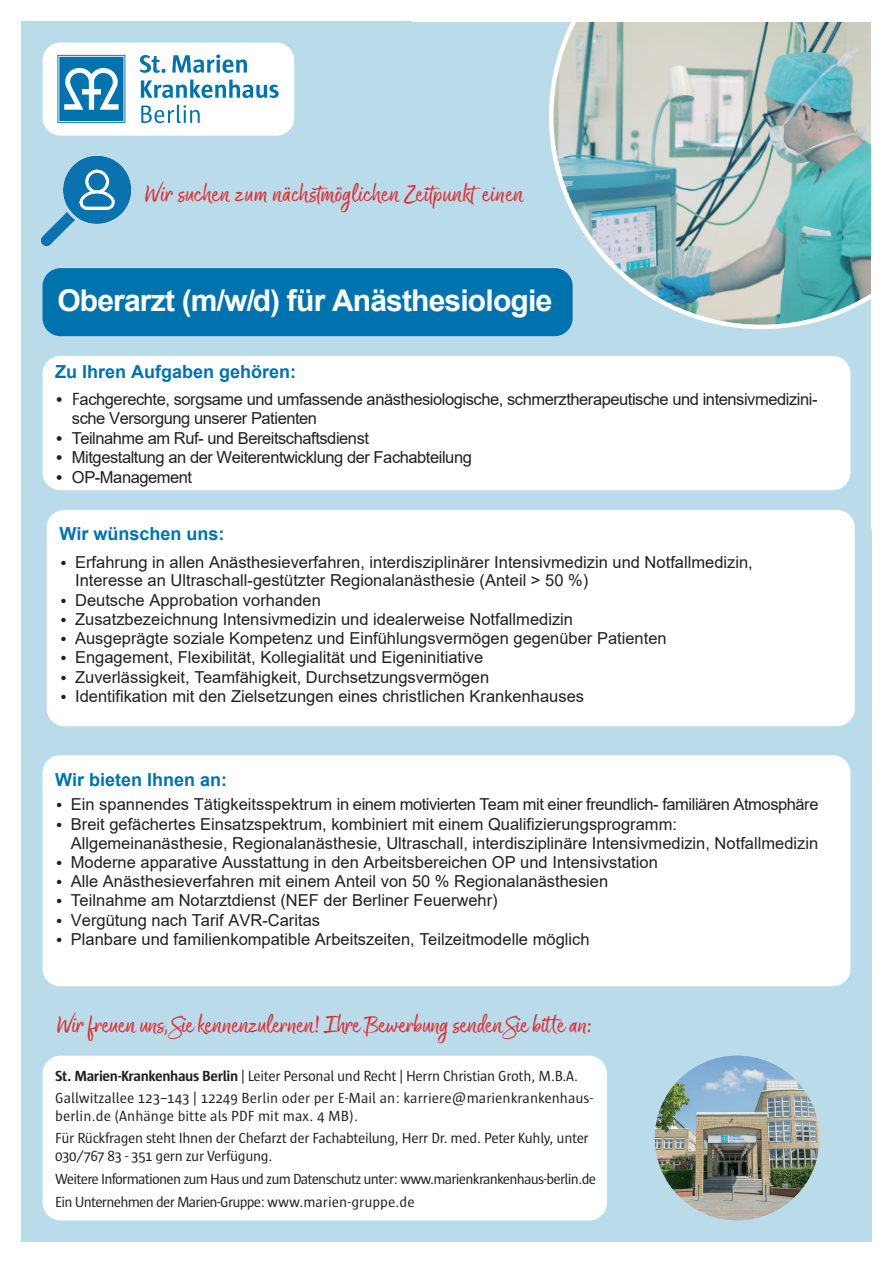
<style>
.page{position:relative;width:893px;height:1263px;background:#fff}
.page>*{position:absolute;margin:0;border:0;box-sizing:border-box;transform-origin:0 0}
.t1{font:700 30px "Arial";letter-spacing:-.03em;color:#fff}
.t2{font:27px "Good Karma Upright";letter-spacing:-.02em;color:#de2a2e}
.t3{font:27px "Good Karma Upright";color:#de2a2e}
.t4{font:700 18px "Arial";color:#0073ae}
.t5{font:16.5px/18px "Arial";color:#231f20}
.t6{font:16.5px/19.6px "Arial";letter-spacing:-.025em;color:#231f20}
.t7{font:15px/22.2px "Sun";letter-spacing:-.05em;color:#231f20}
.t8{font:15px/22.2px "Sun";letter-spacing:-.005em;color:#231f20}
.t9{font:15px/22.2px "Sun";letter-spacing:-.025em;color:#231f20}
.s1{font-family:"Sun";font-size:18px}
.s2{font-family:"Sun"}
.s3{font-weight:700}
</style>
<div class="page">
<div style="left:21px;top:21px;width:851px;height:1221px;background:#badbea"></div>
<div style="left:43px;top:268px;width:530px;height:68px;background:#0073ae;border-radius:18px"></div>
<img style="left:549px;top:21px;width:323px;height:308px">
<img style="left:41px;top:156px;width:90px;height:90px">
<div style="left:47px;top:510px;width:808px;height:216px;background:#fff;border-radius:18px"></div>
<div style="left:43px;top:755px;width:807px;height:231px;background:#fff;border-radius:18px"></div>
<div style="left:43px;top:356px;width:807px;height:134px;background:#fff;border-radius:18px"></div>
<div style="left:43px;top:43px;width:251px;height:93px;background:#fff;border-radius:18px"></div>
<svg style="left:57px;top:55px;width:68px;height:68px"></svg>
<svg style="left:140px;top:55px;width:25px;height:18px"></svg>
<svg style="left:172px;top:55px;width:75px;height:18px"></svg>
<svg style="left:141px;top:80px;width:138px;height:18px"></svg>
<svg style="left:141px;top:105px;width:59px;height:18px"></svg>
<img style="left:655px;top:1055px;width:165px;height:165px;border-radius:82px">
<div style="left:43px;top:1056px;width:564px;height:164px;background:#fff;border-radius:18px"></div>
<h2 class="t3" style="left:145px;top:178px;width:380px">Wir suchen zum nächstmöglichen Zeitpunkt einen</h2>
<h1 class="t1" style="left:57px;top:279px;width:496px">Oberarzt (m/w/d) für Anästhesiologie</h1>
<p class="t4" style="left:55px;top:359px;width:243px">Zu Ihren Aufgaben gehören:</p>
<p class="t6" style="left:72px;top:389px;width:747px;text-indent:-17px"><span class="s1">• F</span>achgerechte, sorgsame und umfassende anästhesiologische, schmerztherapeutische und intensivmedizini&shy;sche Versorgung unserer Patienten</p>
<p class="t6" style="left:55px;top:428px;width:316px"><span class="s1">•</span> Teilnahme am Ruf- und Bereitschaftsdienst</p>
<p class="t6" style="left:55px;top:447px;width:418px"><span class="s1">•</span> Mitgestaltung an der Weiterentwicklung der Fachabteilung</p>
<p class="t6" style="left:55px;top:467px;width:139px"><span class="s1">•</span> OP-Management</p>
<p class="t4" style="left:60px;top:521px;width:167px">Wir wünschen uns:</p>
<p class="t5" style="left:75px;top:553px;width:679px;text-indent:-16px"><span class="s2">•</span> Erfahrung in allen Anästhesieverfahren, interdisziplinärer Intensivmedizin und Notfallmedizin,<br>Interesse an Ultraschall-gestützter Regionalanästhesie (Anteil &gt; 50 %)</p>
<p class="t5" style="left:60px;top:591px;width:263px"><span class="s2">•</span> Deutsche Approbation vorhanden</p>
<p class="t5" style="left:60px;top:610px;width:515px"><span class="s2">•</span> Zusatzbezeichnung Intensivmedizin und idealerweise Notfallmedizin</p>
<p class="t5" style="left:60px;top:629px;width:609px"><span class="s2">•</span> Ausgeprägte soziale Kompetenz und Einfühlungsvermögen gegenüber Patienten</p>
<p class="t5" style="left:60px;top:648px;width:425px"><span class="s2">•</span> Engagement, Flexibilität, Kollegialität und Eigeninitiative</p>
<p class="t5" style="left:60px;top:668px;width:431px"><span class="s2">•</span> Zuverlässigkeit, Teamfähigkeit, Durchsetzungsvermögen</p>
<p class="t5" style="left:60px;top:687px;width:526px"><span class="s2">•</span> Identifikation mit den Zielsetzungen eines christlichen Krankenhauses</p>
<p class="t4" style="left:55px;top:767px;width:174px">Wir bieten Ihnen an:</p>
<p class="t6" style="left:55px;top:794px;width:765px"><span class="s2">•</span> Ein spannendes Tätigkeitsspektrum in einem motivierten Team mit einer freundlich- familiären Atmosphäre</p>
<p class="t5" style="left:71px;top:815px;width:749px;line-height:18.6px;text-indent:-16px"><span class="s2">•</span> Breit gefächertes Einsatzspektrum, kombiniert mit einem Qualifizierungsprogramm:<br>Allgemeinanästhesie, Regionalanästhesie, Ultraschall, interdisziplinäre Intensivmedizin, Notfallmedizin</p>
<p class="t5" style="left:55px;top:853px;width:604px"><span class="s2">•</span> Moderne apparative Ausstattung in den Arbeitsbereichen OP und Intensivstation</p>
<p class="t5" style="left:55px;top:872px;width:554px"><span class="s2">•</span> Alle Anästhesieverfahren mit einem Anteil von 50 % Regionalanästhesien</p>
<p class="t5" style="left:55px;top:891px;width:444px"><span class="s2">•</span> Teilnahme am Notarztdienst (NEF der Berliner Feuerwehr)</p>
<p class="t5" style="left:55px;top:911px;width:266px"><span class="s2">•</span> Vergütung nach Tarif AVR-Caritas</p>
<p class="t5" style="left:55px;top:930px;width:536px"><span class="s2">•</span> Planbare und familienkompatible Arbeitszeiten, Teilzeitmodelle möglich</p>
<h2 class="t2" style="left:57px;top:1009px;width:538px">Wir freuen uns, Sie kennenzulernen! Ihre Bewerbung senden Sie bitte an:</h2>
<p class="t8" style="left:55px;top:1064px;width:539px"><span class="s3">St. Marien-Krankenhaus Berlin</span> | Leiter Personal und Recht | Herrn Christian Groth, M.B.A.<br>Gallwitzallee 123–143 | 12249 Berlin oder per E-Mail an: karriere@marienkrankenhaus-</p>
<p class="t9" style="left:55px;top:1105px;width:535px">berlin.de (Anhänge bitte als PDF mit max. 4 MB).<br>Für Rückfragen steht Ihnen der Chefarzt der Fachabteilung, Herr Dr. med. Peter Kuhly, unter</p>
<p class="t7" style="left:55px;top:1145px;width:542px">030/767 83 - 351 gern zur Verfügung.<br>Weitere Informationen zum Haus und zum Datenschutz unter: www.marienkrankenhaus-berlin.de</p>
<p class="t7" style="left:55px;top:1191px;width:361px">Ein Unternehmen der Marien-Gruppe: www.marien-gruppe.de</p>
</div>
